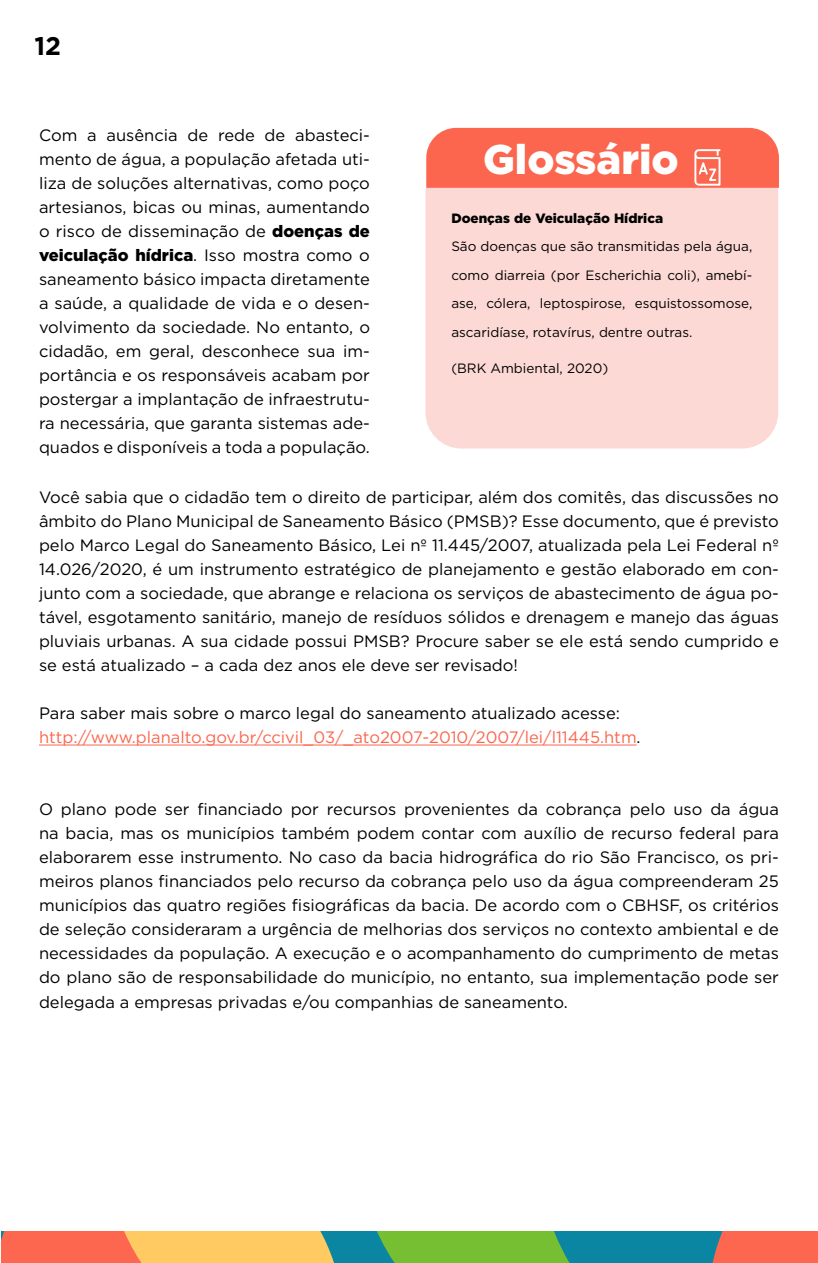
<style>
.page{position:relative;width:818px;height:1263px;background:#fff}
.page>*{position:absolute;margin:0;border:0;box-sizing:border-box;transform-origin:0 0}
.t1{font:900 41.4px "Gotham";color:#fff}
.t2{font:700 25.5px "Gotham";color:#000}
.t3{font:16.5px/24px "Gotham";color:#000;text-align:justify}
.t4{font:16.5px/24px "Gotham";color:#fc664f}
.t5{font:13.5px/28.5px "Gotham";color:#000;text-align:justify}
.t6{font:900 13.5px "Gotham";color:#000}
.s1{font-weight:900}
.s2{color:#000}
</style>
<div class="page">
<div style="left:283px;top:1232px;width:251px;height:31px;background:#0a85a2"></div>
<svg style="left:1px;top:1232px;width:333px;height:31px;background:#f9a15b"></svg>
<svg style="left:377px;top:1232px;width:441px;height:31px;background:#6c9562"></svg>
<hr style="left:39px;top:745px;width:597px;height:1px;background:#fc664f">
<div style="left:425px;top:188px;width:353px;height:261px;background:#fcd9d5"></div>
<div style="left:426px;top:128px;width:352px;height:60px;background:#fc664f"></div>
<h2 class="t2" style="left:34px;top:29px;width:28px">12</h2>
<p class="t3" style="left:39px;top:123px;width:332px">Com a ausência de rede de abasteci&shy;mento de água, a população afetada uti&shy;liza de soluções alternativas, como poço artesianos, bicas ou minas, aumentando o risco de disseminação de <span class="s1">doenças de veiculação hídrica</span>. Isso mostra como o saneamento básico impacta diretamente a saúde, a qualidade de vida e o desen&shy;volvimento da sociedade. No entanto, o cidadão, em geral, desconhece sua im&shy;portância e os responsáveis acabam por postergar a implantação de infraestrutu&shy;ra necessária, que garanta sistemas ade&shy;quados e disponíveis a toda a população.</p>
<h1 class="t1" style="left:483px;top:131px;width:197px">Glossário</h1>
<p class="t6" style="left:451px;top:209px;width:213px">Doenças de Veiculação Hídrica</p>
<p class="t5" style="left:451px;top:232px;width:302px">São doenças que são transmitidas pela água, como diarreia (por Escherichia coli), amebí&shy;ase, cólera, leptospirose, esquistossomose, ascaridíase, rotavírus, dentre outras.</p>
<p class="t5" style="left:451px;top:353px;width:158px">(BRK Ambiental, 2020)</p>
<p class="t3" style="left:39px;top:485px;width:741px">Você sabia que o cidadão tem o direito de participar, além dos comitês, das discussões no âmbito do Plano Municipal de Saneamento Básico (PMSB)? Esse documento, que é previsto pelo Marco Legal do Saneamento Básico, Lei nº 11.445/2007, atualizada pela Lei Federal nº 14.026/2020, é um instrumento estratégico de planejamento e gestão elaborado em con&shy;junto com a sociedade, que abrange e relaciona os serviços de abastecimento de água po&shy;tável, esgotamento sanitário, manejo de resíduos sólidos e drenagem e manejo das águas pluviais urbanas. A sua cidade possui PMSB? Procure saber se ele está sendo cumprido e se está atualizado – a cada dez anos ele deve ser revisado!</p>
<p class="t4" style="left:39px;top:701px;width:603px"><span class="s2">Para saber mais sobre o marco legal do saneamento atualizado acesse: </span>http://www.planalto.gov.br/ccivil_03/_ato2007-2010/2007/lei/l11445.htm<span class="s2">.</span></p>
<p class="t3" style="left:39px;top:797px;width:741px">O plano pode ser financiado por recursos provenientes da cobrança pelo uso da água na bacia, mas os municípios também podem contar com auxílio de recurso federal para elaborarem esse instrumento. No caso da bacia hidrográfica do rio São Francisco, os pri&shy;meiros planos financiados pelo recurso da cobrança pelo uso da água compreenderam 25 municípios das quatro regiões fisiográficas da bacia. De acordo com o CBHSF, os critérios de seleção consideraram a urgência de melhorias dos serviços no contexto ambiental e de necessidades da população. A execução e o acompanhamento do cumprimento de metas do plano são de responsabilidade do município, no entanto, sua implementação pode ser delegada a empresas privadas e/ou companhias de saneamento.</p>
</div>
